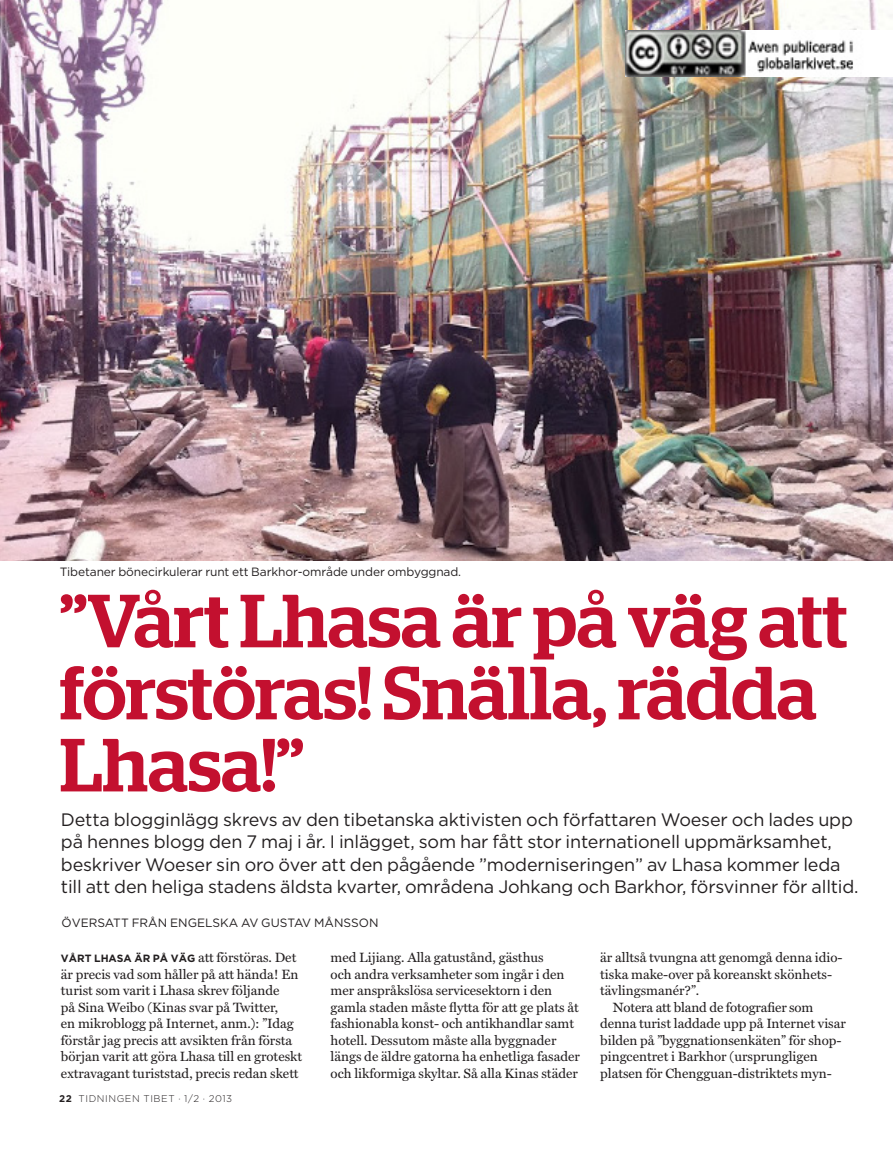
<style>
.page{position:relative;width:893px;height:1149px;background:#fff}
.page>*{position:absolute;margin:0;border:0;box-sizing:border-box;transform-origin:0 0}
.t1{font:500 75px/72px "Stag";color:#c3102f}
.t2{font:18px/22.5px "Gotham";letter-spacing:-.01em;color:#231f20}
.t3{font:13.5px/16.5px "Miller Text Roman";color:#231f20}
.t4{font:12px "Gotham";letter-spacing:-.01em;color:#231f20}
.t5{font:700 10.5px "Gotham";color:#231f20}
.t6{font:300 9.75px "Gotham";letter-spacing:.06em;color:#231f20}
.s1{font-family:"Miller Text Roman";font-weight:400;font-size:13.5px}
.s2{font-weight:700}
</style>
<div class="page">
<img style="left:0;top:0;width:893px;height:560px">
<img style="left:625px;top:31px;width:268px;height:46px">
<p class="t4" style="left:60px;top:565px;width:403px">Tibetaner bönecirkulerar runt ett Barkhor-område under ombyggnad.</p>
<h1 class="t1" style="left:60px;top:584px;width:789px">”Vårt Lhasa är på väg att förstöras! Snälla, rädda<br>Lhasa!”</h1>
<p class="t2" style="left:61px;top:807px;width:799px">Detta blogginlägg skrevs av den tibetanska aktivisten och författaren Woeser och lades upp på hennes blogg den 7 maj i år. I inlägget, som har fått stor internationell uppmärksamhet, beskriver Woeser sin oro över att den pågående ”moderniseringen” av Lhasa kommer leda till att den heliga stadens äldsta kvarter, områdena Johkang och Barkhor, försvinner för alltid.</p>
<p class="t4" style="left:62px;top:916px;width:153px">översatt från eng elsk</p>
<p class="t4" style="left:229px;top:916px;width:40px">a av gust</p>
<p class="t4" style="left:294px;top:916px;width:50px">av månsson</p>
<p class="t5" style="left:61px;top:952px;width:237px">VÅRT LHASA ÄR PÅ VÄG <span class="s1">att förstöras. Det</span></p>
<p class="t3" style="left:61px;top:965px;width:243px">är precis vad som håller på att hända! En turist som varit i Lhasa skrev följande<br>på Sina Weibo (Kinas svar på Twitter,<br>en mikroblogg på Internet, anm.): ”Idag förstår jag precis att avsikten från första början varit att göra Lhasa till en groteskt extravagant turiststad, precis redan skett</p>
<p class="t6" style="left:59px;top:1093px;width:175px"><span class="s2">22</span> TIDNINGEN TIBET · 1/2 · 2013</p>
<p class="t3" style="left:331px;top:948px;width:251px">med Lijiang. Alla gatustånd, gästhus<br>och andra verksamheter som ingår i den mer anspråkslösa servicesektorn i den gamla staden måste flytta för att ge plats åt fashionabla konst- och antikhandlar samt hotell. Dessutom måste alla byggnader längs de äldre gatorna ha enhetliga fasader och likformiga skyltar. Så alla Kinas städer</p>
<p class="t3" style="left:600px;top:948px;width:244px">är alltså tvungna att genomgå denna idio-</p>
<p class="t3" style="left:600px;top:965px;width:233px">tiska make-over på koreanskt skönhets-</p>
<p class="t3" style="left:600px;top:981px;width:101px">tävlingsmanér?”.</p>
<p class="t3" style="left:613px;top:998px;width:202px">Notera att bland de fotografier som</p>
<p class="t3" style="left:600px;top:1014px;width:247px">denna turist laddade upp på Internet visar</p>
<p class="t3" style="left:600px;top:1031px;width:243px">bilden på ”byggnationsenkäten” för shop-</p>
<p class="t3" style="left:600px;top:1047px;width:219px">pingcentret i Barkhor (ursprungligen</p>
<p class="t3" style="left:600px;top:1064px;width:233px">platsen för Chengguan-distriktets myn-</p>
</div>
